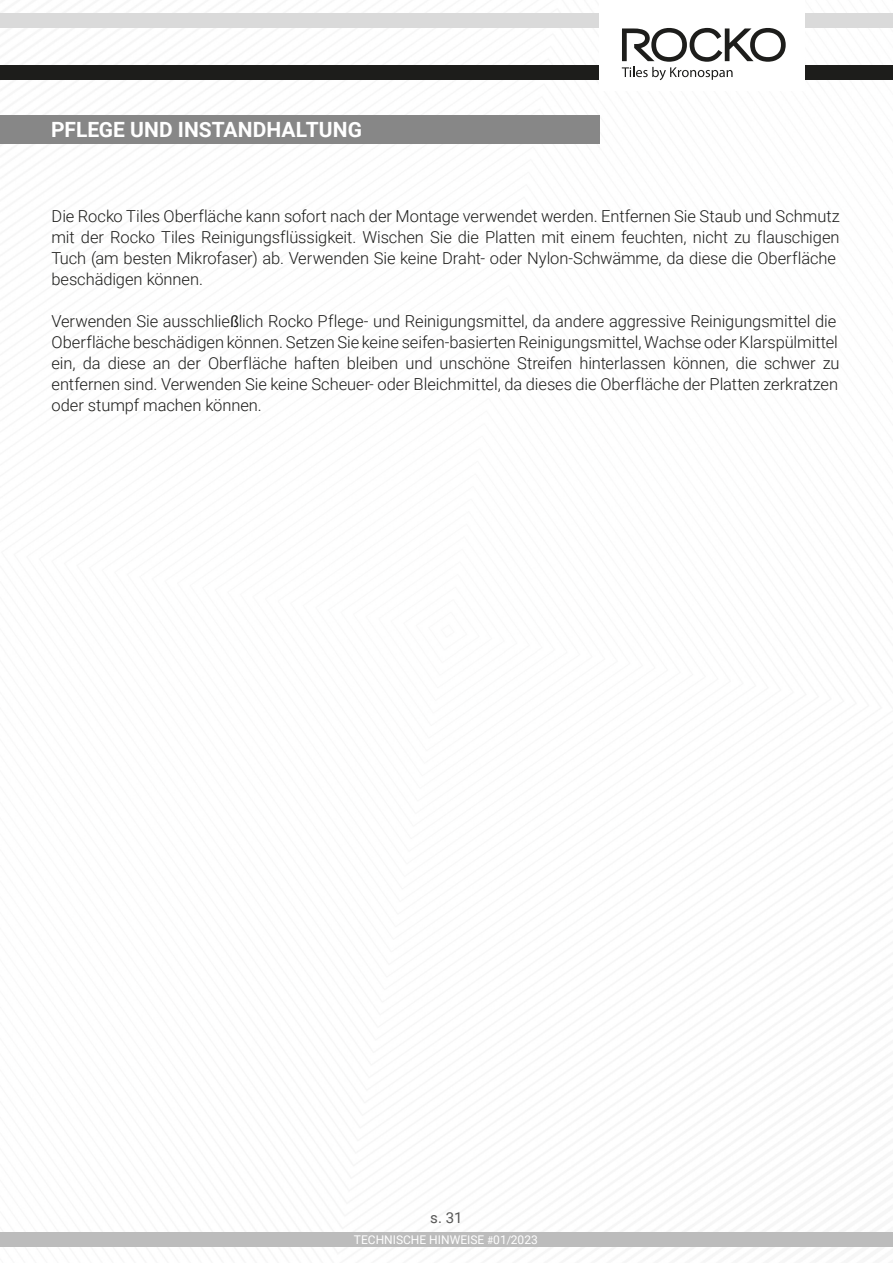
<style>
.page{position:relative;width:893px;height:1263px;background:#fff}
.page>*{position:absolute;margin:0;border:0;box-sizing:border-box;transform-origin:0 0}
.t1{font:700 21px "Roboto";color:#fff}
.t2{font:300 16.5px/21px "Roboto";letter-spacing:-.005em;color:#1d1d1b}
.t3{font:15px "Roboto";color:#575756}
.t4{font:12px "Roboto";color:#fff}
.s1{font-family:"Myriad Pro";font-weight:400}
.s2{font-family:"Myriad Pro"}
</style>
<div class="page">
<div style="left:0;top:13px;width:893px;height:15px;background:#dadada"></div>
<div style="left:0;top:65px;width:893px;height:15px;background:#1d1d1b"></div>
<div style="left:600px;top:0;width:205px;height:90px;background:#fff"></div>
<div style="left:0;top:1232px;width:893px;height:15px;background:#bcbcbc"></div>
<svg style="left:622px;top:28px;width:164px;height:52px"></svg>
<div style="left:0;top:115px;width:600px;height:29px;background:#878787"></div>
<p class="t1" style="left:51px;top:115px;width:312px">PFLEGE UND INSTANDHALTUNG</p>
<p class="t2" style="left:51px;top:205px;width:790px">Die Rocko Tiles Oberfläche kann sofort nach der Montage verwendet werden. Entfernen Sie Staub und Schmutz mit der Rocko Tiles Reinigungsflüssigkeit. Wischen Sie die Platten mit einem feuchten, nicht zu flauschigen Tuch (am besten Mikrofaser) ab. Verwenden Sie keine Draht- oder Nylon-Schwämme, da diese die Oberfläche beschädigen können.</p>
<p class="t2" style="left:51px;top:310px;width:790px">Verwenden Sie ausschlie<span class="s1">ß</span>lich Rocko Pflege- und Reinigungsmittel, da andere aggressive Reinigungsmittel die Oberfläche beschädigen können. Setzen Sie keine seifen-basierten Reinigungsmittel, Wachse oder Klarspülmittel ein, da diese an der Oberfläche haften bleiben und unschöne Streifen hinterlassen können, die schwer zu entfernen sind. Verwenden Sie keine Scheuer- oder Bleichmittel, da dieses die Oberfläche der Platten zerkratzen oder stumpf machen können.</p>
<p class="t3" style="left:430px;top:1207px;width:34px">s. 31</p>
<p class="t4" style="left:354px;top:1231px;width:185px">TECHNISCHE HINWEISE <span class="s2">#</span>01<span class="s2">/</span>2023</p>
</div>
